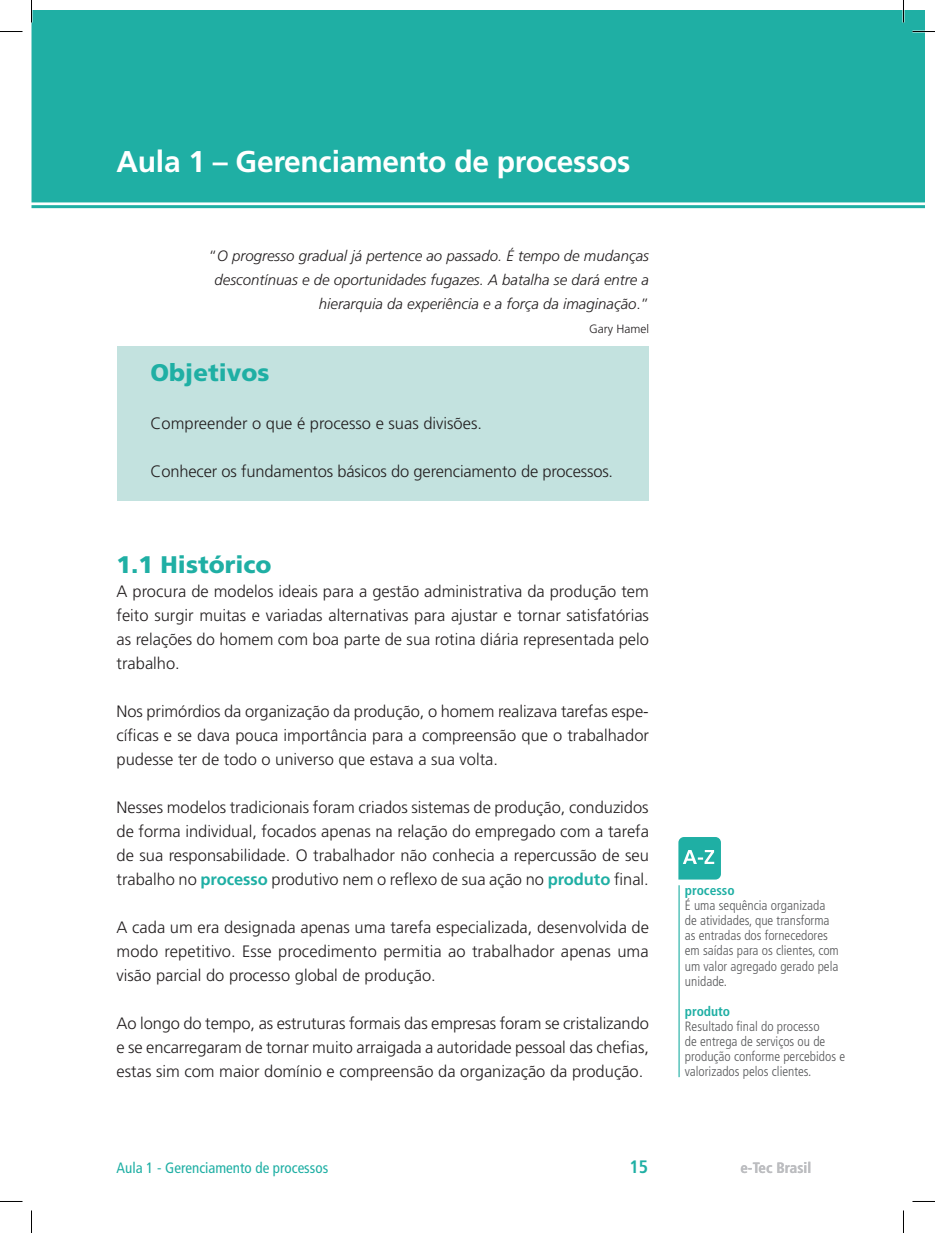
<style>
.page{position:relative;width:935px;height:1233px;background:#fff}
.page>*{position:absolute;margin:0;border:0;box-sizing:border-box;transform-origin:0 0}
.t1{font:700 30px "Frutiger LT Std";letter-spacing:-.01em;color:#fff}
.t2{font:900 24px "Frutiger LT Std";color:#1fafa4}
.t3{font:700 condensed 18px "Frutiger LT Std";color:#1fafa4}
.t4{font:300 16.5px/24px "Frutiger LT Std";color:#231f20;text-align:justify}
.t5{font:italic 300 15px/24px "Frutiger LT Std";color:#231f20;text-align:right}
.t6{font:condensed 15px "Frutiger LT Std";color:#1fafa4}
.t7{font:700 condensed 15px "Frutiger LT Std";color:#bcbdc0}
.t8{font:300 condensed 13.5px/15px "Frutiger LT Std";color:#57585a}
.t9{font:700 condensed 13.5px "Frutiger LT Std";color:#1fafa4}
.t10{font:300 12px "Frutiger LT Std";color:#231f20}
.s1{font-style:normal}
.s2{font-weight:700;color:#1fafa4}
</style>
<div class="page">
<div style="left:32px;top:10px;width:892px;height:192px;background:#1fafa4"></div>
<hr style="left:32px;top:205px;width:892px;height:3px;background:#1fafa4">
<div style="left:117px;top:346px;width:532px;height:155px;background:#c3e2df"></div>
<hr style="left:678px;top:885px;width:1px;height:192px;background:#1fafa4">
<svg style="left:678px;top:837px;width:43px;height:42px"></svg>
<hr style="left:902px;top:0;width:2px;height:23px;background:#fff">
<svg style="left:0;top:31px;width:22px;height:1px"></svg>
<svg style="left:912px;top:31px;width:23px;height:1px"></svg>
<svg style="left:0;top:1201px;width:22px;height:1px"></svg>
<svg style="left:912px;top:1201px;width:23px;height:1px"></svg>
<svg style="left:31px;top:0;width:1px;height:23px"></svg>
<svg style="left:31px;top:1210px;width:1px;height:22px"></svg>
<svg style="left:903px;top:0;width:1px;height:23px"></svg>
<svg style="left:903px;top:1210px;width:1px;height:22px"></svg>
<h1 class="t1" style="left:117px;top:144px;width:515px">Aula 1 – Gerenciamento de processos</h1>
<p class="t5" style="left:209px;top:244px;width:442px"><span class="s1">“</span>O progresso gradual já pertence ao passado. É tempo de mudanças descontínuas e de oportunidades fugazes. A batalha se dará entre a hierarquia da experiência e a força da imaginação<span class="s1">.”</span></p>
<p class="t10" style="left:589px;top:322px;width:61px">Gary Hamel</p>
<h2 class="t2" style="left:151px;top:358px;width:120px">Objetivos</h2>
<p class="t4" style="left:151px;top:411px;width:333px">Compreender o que é processo e suas divisões.</p>
<p class="t4" style="left:151px;top:459px;width:464px">Conhecer os fundamentos básicos do gerenciamento de processos.</p>
<h2 class="t2" style="left:117px;top:550px;width:156px">1.1 Histórico</h2>
<p class="t4" style="left:117px;top:579px;width:534px">A procura de modelos ideais para a gestão administrativa da produção tem feito surgir muitas e variadas alternativas para ajustar e tornar satisfatórias as relações do homem com boa parte de sua rotina diária representada pelo trabalho.</p>
<p class="t4" style="left:117px;top:699px;width:534px">Nos primórdios da organização da produção, o homem realizava tarefas espe&shy;cíficas e se dava pouca importância para a compreensão que o trabalhador pudesse ter de todo o universo que estava a sua volta.</p>
<p class="t4" style="left:117px;top:795px;width:534px">Nesses modelos tradicionais foram criados sistemas de produção, conduzidos de forma individual, focados apenas na relação do empregado com a tarefa de sua responsabilidade. O trabalhador não conhecia a repercussão de seu trabalho no <span class="s2">processo</span> produtivo nem o reflexo de sua ação no <span class="s2">produto</span> final.</p>
<p class="t4" style="left:117px;top:915px;width:534px">A cada um era designada apenas uma tarefa especializada, desenvolvida de modo repetitivo. Esse procedimento permitia ao trabalhador apenas uma visão parcial do processo global de produção.</p>
<p class="t4" style="left:117px;top:1011px;width:534px">Ao longo do tempo, as estruturas formais das empresas foram se cristalizando e se encarregaram de tornar muito arraigada a autoridade pessoal das chefias, estas sim com maior domínio e compreensão da organização da produção.</p>
<p class="t9" style="left:685px;top:882px;width:51px">processo</p>
<p class="t8" style="left:685px;top:898px;width:155px">É uma sequência organizada de atividades, que transforma as entradas dos fornecedores em saídas para os clientes, com um valor agregado gerado pela unidade.</p>
<p class="t9" style="left:685px;top:1002px;width:47px">produto</p>
<p class="t8" style="left:685px;top:1018px;width:162px">Resultado final do processo<br>de entrega de serviços ou de produção conforme percebidos e valorizados pelos clientes.</p>
<p class="t6" style="left:117px;top:1159px;width:213px">Aula 1 - Gerenciamento de processos</p>
<p class="t3" style="left:629px;top:1156px;width:20px">15</p>
<p class="t7" style="left:740px;top:1158px;width:72px">e-Tec Brasil</p>
</div>
